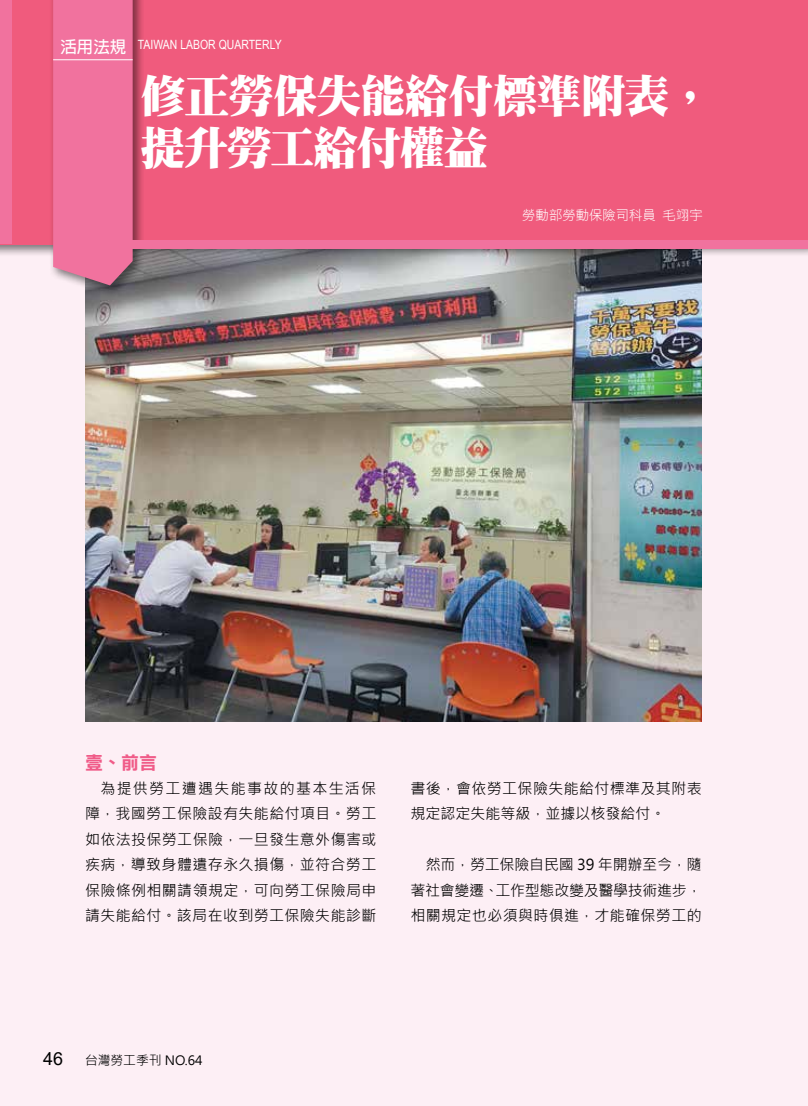
<style>
.page{position:relative;width:808px;height:1106px;background:#fdeff5}
.page>*{position:absolute;margin:0;border:0;box-sizing:border-box;transform-origin:0 0}
.t1{font:45px/52.5px "DF Ming UB HK BF";letter-spacing:-.02em;color:#fff}
.t2{font:18px "DF Li Hei Bd WIN BF";color:#f05b88}
.t3{font:700 16.5px "Adobe Fan Heiti Std";color:#fff}
.t4{font:15px/25.5px "Microsoft Jheng Hei";letter-spacing:.025em;color:#000;text-align:justify}
.t5{font:13.35px "DF Hei Lt HK BF";color:#fff}
.t6{font:12.75px "Arial Narrow";color:#fff}
.t7{font:12.75px "Microsoft Jheng Hei";color:#000}
.s1{font-family:"Arial";font-size:18px}
</style>
<div class="page">
<img style="left:85px;top:257px;width:617px;height:465px">
<div style="left:0;top:0;width:808px;height:257px;background:#000;opacity:.5"></div>
<div style="left:0;top:0;width:808px;height:244px;background:#f05b7d"></div>
<div style="left:49px;top:0;width:96px;height:297px;background:#000;opacity:.5"></div>
<div style="left:53px;top:0;width:80px;height:285px;background:#f1729e"></div>
<div style="left:0;top:0;width:12px;height:244px;background:#f1729e"></div>
<hr style="left:53px;top:59px;width:80px;height:1px;background:#fff">
<div style="left:117px;top:240px;width:691px;height:9px;background:#f1729e"></div>
<p class="t3" style="left:60px;top:37px;width:67px">活用法規</p>
<p class="t6" style="left:138px;top:35px;width:145px">TAIWAN LABOR QUARTERLY</p>
<h1 class="t1" style="left:140px;top:69px;width:574px">修正勞保失能給付標準附表，提升勞工給付權益</h1>
<p class="t5" style="left:522px;top:208px;width:182px">勞動部勞動保險司科員 毛翊宇</p>
<p class="t2" style="left:85px;top:754px;width:73px">壹、前言</p>
<p class="t4" style="left:85px;top:775px;width:293px;text-indent:15px">為提供勞工遭遇失能事故的基本生活保障，我國勞工保險設有失能給付項目。勞工如依法投保勞工保險，一旦發生意外傷害或疾病，導致身體遺存永久損傷，並符合勞工保險條例相關請領規定，可向勞工保險局申請失能給付。該局在收到勞工保險失能診斷</p>
<p class="t4" style="left:410px;top:775px;width:293px">書後，會依勞工保險失能給付標準及其附表規定認定失能等級，並據以核發給付。</p>
<p class="t4" style="left:410px;top:852px;width:293px;text-indent:15px">然而，勞工保險自民國 39 年開辦至今，隨著社會變遷、工作型態改變及醫學技術進步，相關規定也必須與時俱進，才能確保勞工的</p>
<p class="t7" style="left:43px;top:1052px;width:161px"><span class="s1">46</span> 台灣勞工季刊 NO.64</p>
</div>
